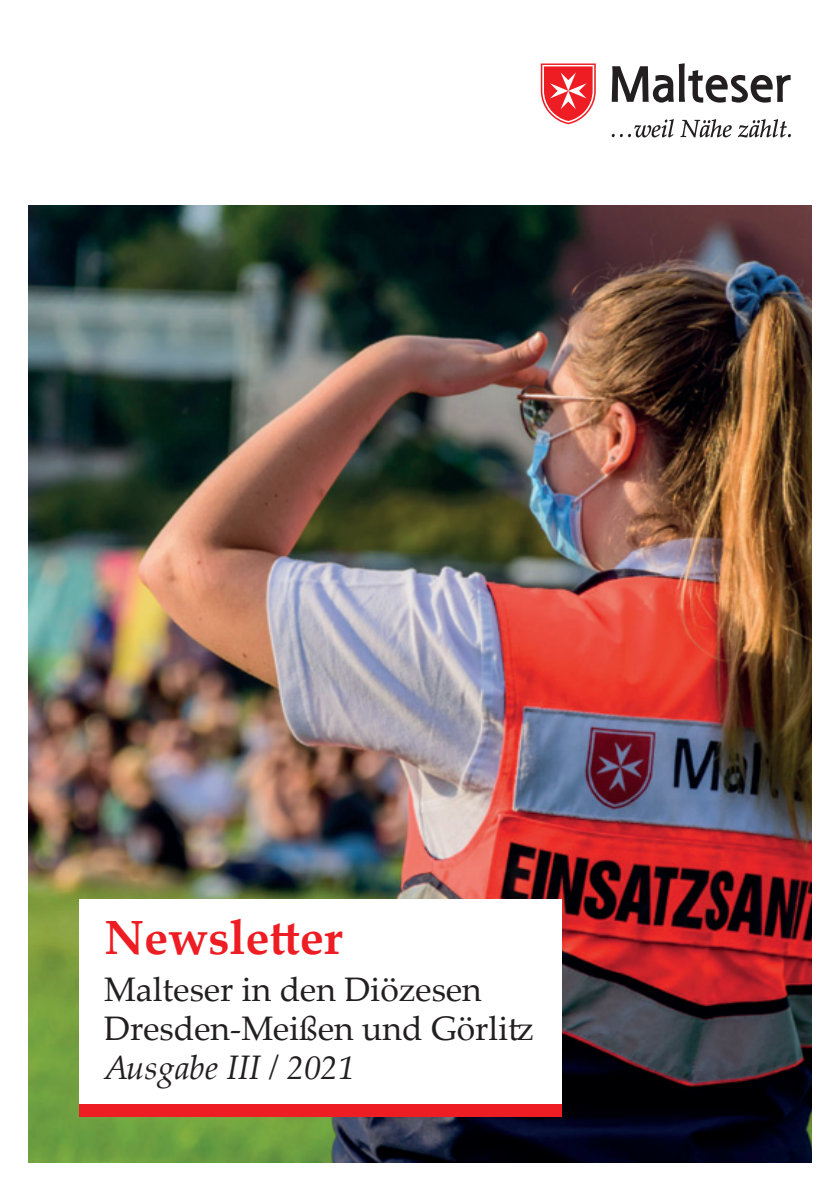
<style>
.page{position:relative;width:840px;height:1191px;background:#fff}
.page>*{position:absolute;margin:0;border:0;box-sizing:border-box;transform-origin:0 0}
.t1{font:700 48px "Palatino Linotype";color:#ee1d23}
.t2{font:34px/39.4px "Palatino Linotype";color:#231f20}
.t3{font:italic 34px "Palatino Linotype";color:#231f20}
</style>
<div class="page">
<img style="left:28px;top:206px;width:783px;height:956px">
<svg style="left:540px;top:63px;width:55px;height:61px"></svg>
<svg style="left:611px;top:63px;width:179px;height:40px"></svg>
<svg style="left:611px;top:119px;width:62px;height:18px"></svg>
<svg style="left:680px;top:119px;width:51px;height:18px"></svg>
<svg style="left:738px;top:119px;width:52px;height:18px"></svg>
<div style="left:79px;top:900px;width:482px;height:211px;background:#fff"></div>
<div style="left:79px;top:1104px;width:482px;height:12px;background:#ee1d23"></div>
<h1 class="t1" style="left:104px;top:903px;width:240px">Newsletter</h1>
<p class="t2" style="left:104px;top:968px;width:431px">Malteser in den Diözesen<br>Dresden-Meißen und Görlitz</p>
<p class="t3" style="left:104px;top:1043px;width:252px">Ausgabe III / 2021</p>
</div>
